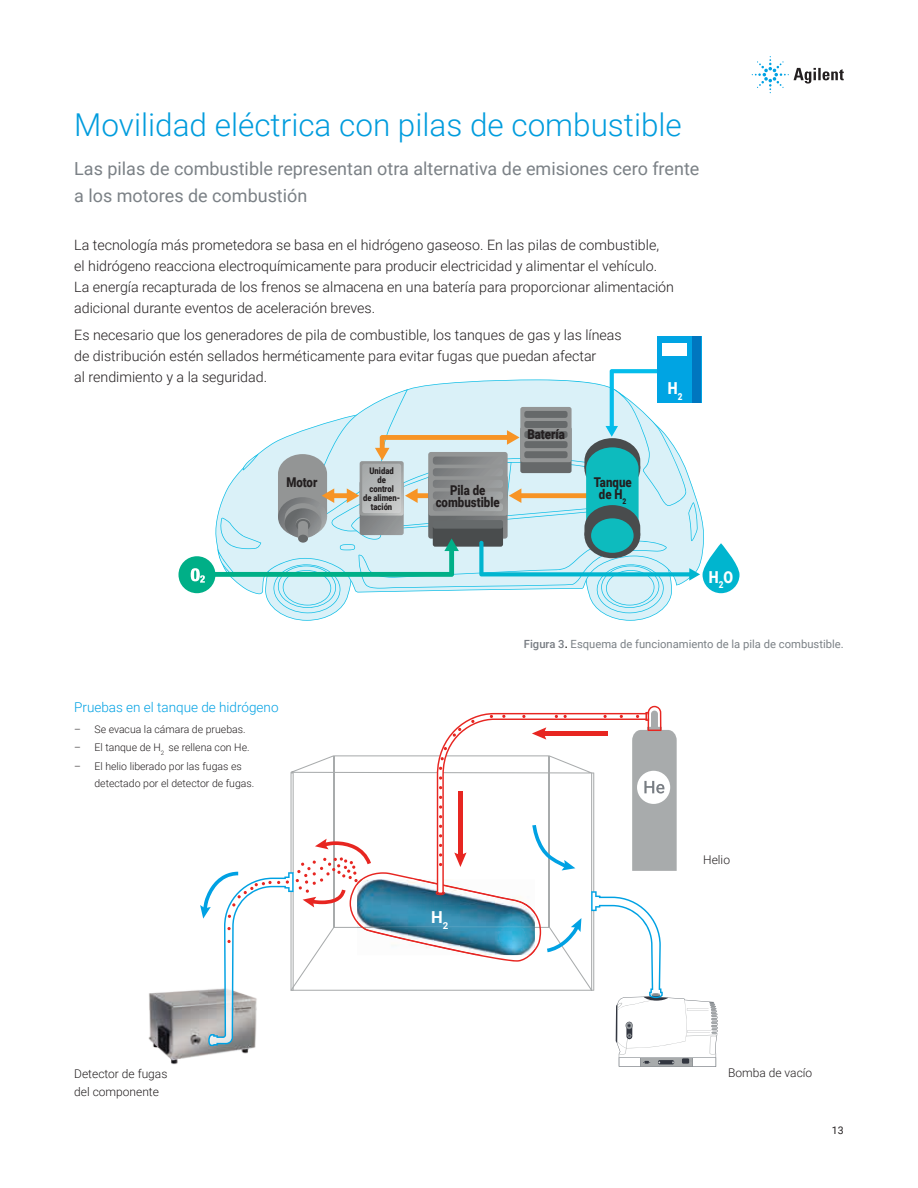
<style>
.page{position:relative;width:918px;height:1188px;background:#fff}
.page>*{position:absolute;margin:0;border:0;box-sizing:border-box;transform-origin:0 0}
.t1{font:300 31.5px "Roboto";color:#009cdd}
.t2{font:18px/27px "Roboto";color:#7b8186}
.t3{font:900 16.5px "Roboto";color:#fff;scale:.85 1}
.t4{font:700 16.5px "Roboto";color:#fff}
.t5{font:300 14.25px/21px "Roboto";color:#231f20}
.t6{font:900 13.5px/12px "Roboto";color:#231f20;text-align:center;scale:.85 1}
.t7{font:300 13.5px "Roboto";color:#00a1e3}
.t8{font:300 12px/18px "Roboto";color:#231f20}
.t9{font:11.25px "Roboto";color:#7b8186}
.t10{font:300 10.5px/16.5px "Roboto";color:#231f20}
.t11{font:10.5px "Roboto";color:#231f20}
.t12{font:900 9px/9px "Roboto";color:#231f20;text-align:center;scale:.85 1}
.s1{font-weight:500;color:#787d83}
.s2{font-weight:500;color:#231f20}
</style>
<div class="page">
<svg style="left:752px;top:56px;width:92px;height:37px"></svg>
<div style="left:657px;top:336px;width:44px;height:66px;background:#00a4e3"></div>
<div style="left:693px;top:336px;width:8px;height:66px;background:#0076bf"></div>
<div style="left:663px;top:343px;width:24px;height:13px;background:#fff"></div>
<div style="left:178px;top:556px;width:37px;height:37px;background:#00af87;border-radius:50%"></div>
<svg style="left:191px;top:568px;width:14px;height:15px"></svg>
<svg style="left:703px;top:543px;width:37px;height:50px;fill:#00b5cf"></svg>
<svg style="left:211px;top:369px;width:489px;height:252px"></svg>
<img style="left:148px;top:990px;width:52px;height:75px">
<svg style="left:200px;top:706px;width:518px;height:361px"></svg>
<h1 class="t1" style="left:74px;top:103px;width:609px">Movilidad eléctrica con pilas de combustible</h1>
<p class="t2" style="left:74px;top:154px;width:627px">Las pilas de combustible representan otra alternativa de emisiones cero frente a los motores de combustión</p>
<p class="t5" style="left:74px;top:234px;width:601px">La tecnología más prometedora se basa en el hidrógeno gaseoso. En las pilas de combustible,<br>el hidrógeno reacciona electroquímicamente para producir electricidad y alimentar el vehículo.<br>La energía recapturada de los frenos se almacena en una batería para proporcionar alimentación adicional durante eventos de aceleración breves.</p>
<p class="t5" style="left:74px;top:324px;width:549px">Es necesario que los generadores de pila de combustible, los tanques de gas y las líneas de distribución estén sellados herméticamente para evitar fugas que puedan afectar<br>al rendimiento y a la seguridad.</p>
<p class="t3" style="left:668px;top:377px;width:19px">H<sub>2</sub></p>
<p class="t6" style="left:286px;top:476px;width:38px">Motor</p>
<p class="t12" style="left:363px;top:466px;width:45px">Unidad<br>de<br>control<br>de alimen&shy;tación</p>
<p class="t7" style="left:74px;top:698px;width:206px">Pruebas en el tanque de hidrógeno</p>
<p class="t10" style="left:74px;top:720px;width:173px">– Se evacua la cámara de pruebas.</p>
<p class="t10" style="left:74px;top:739px;width:177px">– El tanque de H<sub>2</sub> se rellena con He.</p>
<p class="t10" style="left:94px;top:758px;width:161px;text-indent:-20px">– El helio liberado por las fugas es detectado por el detector de fugas.</p>
<p class="t6" style="left:436px;top:483px;width:77px">Pila de combustible</p>
<p class="t6" style="left:527px;top:428px;width:45px">Batería</p>
<p class="t6" style="left:594px;top:476px;width:46px">Tanque de H<sub>2</sub></p>
<p class="t3" style="left:709px;top:565px;width:30px">H<sub>2</sub>O</p>
<p class="t9" style="left:524px;top:636px;width:321px"><span class="s1">Figura 3</span><span class="s2">.</span> Esquema de funcionamiento de la pila de combustible.</p>
<p class="t4" style="left:431px;top:906px;width:19px">H<sub>2</sub></p>
<p class="t8" style="left:703px;top:851px;width:28px">Helio</p>
<p class="t8" style="left:74px;top:1064px;width:95px">Detector de fugas del componente</p>
<p class="t8" style="left:728px;top:1063px;width:86px">Bomba de vacío</p>
<p class="t11" style="left:832px;top:1123px;width:13px">13</p>
</div>
